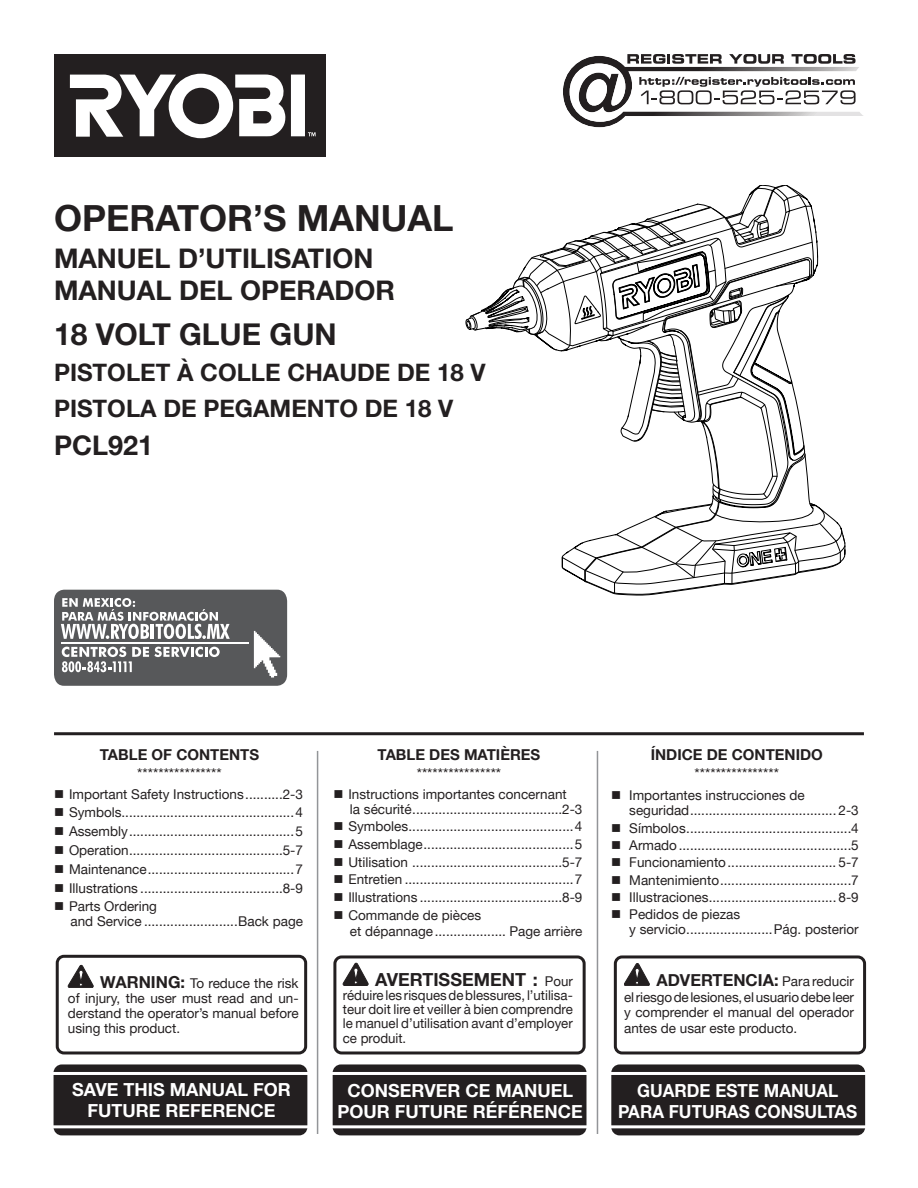
<style>
.page{position:relative;width:918px;height:1188px;background:#fff}
.page>*{position:absolute;margin:0;border:0;box-sizing:border-box;transform-origin:0 0}
.Heading_2{font:700 36px "Helvetica Neue";color:#231f20}
.Heading_2-2{font:700 30px "Helvetica Neue";color:#231f20}
.Heading_2-3{font:700 27px "Helvetica Neue";color:#231f20}
.Heading_2-4{font:700 24px "Helvetica Neue";color:#231f20}
.HEADING{font:700 18px/21px "Helvetica Neue";color:#fff;text-align:center}
.HEADING-2{font:700 18px/21px "Helvetica Neue";color:#fff;text-align:center;scale:.95 1}
.Body_text{font:700 18px "Helvetica Neue";color:#231f20}
.Body_text-2{font:700 16.5px "Helvetica Neue";color:#231f20}
.t1{font:700 15px "Helvetica Neue";color:#231f20}
.t2{font:15px "Helvetica Neue";color:#231f20}
.bullets{font:13.5px/15px "Helvetica Neue";color:#231f20}
.Body_text-3{font:13.5px/15px "Helvetica Neue";color:#231f20;text-align:justify}
.s1{font-weight:700;font-size:16.5px}
.s2{font-weight:400;font-size:13.5px}
</style>
<div class="page">
<div style="left:54px;top:54px;width:272px;height:103px;background:#231f20"></div>
<div style="left:291px;top:75px;width:14px;height:61px;background:#fff"></div>
<svg style="left:70px;top:74px;width:215px;height:64px"></svg>
<svg style="left:308px;top:132px;width:8px;height:4px"></svg>
<div style="left:334px;top:1066px;width:251px;height:68px;background:#231f20;border-radius:7px"></div>
<div style="left:333px;top:1064px;width:253px;height:71px;border:3px solid #231f20;border-radius:7px"></div>
<div style="left:55px;top:1066px;width:251px;height:68px;background:#231f20;border-radius:7px"></div>
<div style="left:54px;top:1064px;width:253px;height:71px;border:3px solid #231f20;border-radius:7px"></div>
<div style="left:613px;top:1066px;width:251px;height:68px;background:#231f20;border-radius:7px"></div>
<div style="left:611px;top:1064px;width:254px;height:71px;border:3px solid #231f20;border-radius:7px"></div>
<hr style="left:39px;top:1125px;width:864px;height:3px;background:#fff">
<hr style="left:41px;top:1072px;width:861px;height:3px;background:#fff">
<div style="left:56px;top:955px;width:251px;height:99px;border:3px solid #231f20;border-radius:7px"></div>
<svg style="left:68px;top:965px;width:25px;height:23px"></svg>
<div style="left:614px;top:955px;width:252px;height:99px;border:3px solid #231f20;border-radius:7px"></div>
<div style="left:333px;top:955px;width:253px;height:99px;border:3px solid #231f20;border-radius:7px"></div>
<svg style="left:624px;top:963px;width:25px;height:23px"></svg>
<svg style="left:343px;top:963px;width:25px;height:23px"></svg>
<hr style="left:54px;top:732px;width:810px;height:3px;background:#231f20">
<hr style="left:317px;top:751px;width:1px;height:383px;background:#939598">
<hr style="left:597px;top:751px;width:1px;height:383px;background:#939598">
<svg style="left:465px;top:54px;width:398px;height:542px"></svg>
<svg style="left:54px;top:590px;width:233px;height:96px"></svg>
<p class="Heading_2" style="left:54px;top:196px;width:401px">OPERATOR’S MANUAL</p>
<p class="Heading_2-3" style="left:54px;top:241px;width:321px">MANUEL D’UTILISATION</p>
<p class="Heading_2-3" style="left:54px;top:274px;width:343px">MANUAL DEL OPERADOR</p>
<p class="Heading_2-2" style="left:54px;top:316px;width:284px">18 VOLT GLUE GUN</p>
<p class="Heading_2-4" style="left:54px;top:358px;width:433px">PISTOLET À COLLE CHAUDE DE 18 V</p>
<p class="Heading_2-4" style="left:54px;top:394px;width:401px">PISTOLA DE PEGAMENTO DE 18 V</p>
<p class="Heading_2-3" style="left:54px;top:429px;width:101px">PCL921</p>
<p class="t1" style="left:100px;top:745px;width:161px">TABLE OF CONTENTS</p>
<p class="t2" style="left:137px;top:765px;width:86px">****************</p>
<p class="bullets" style="left:54px;top:786px;width:250px">■ Important Safety Instructions..........2-3</p>
<p class="bullets" style="left:54px;top:805px;width:250px">■ Symbols..............................................4</p>
<p class="bullets" style="left:54px;top:824px;width:250px">■ Assembly............................................5</p>
<p class="bullets" style="left:54px;top:843px;width:250px">■ Operation.........................................5-7</p>
<p class="bullets" style="left:54px;top:861px;width:250px">■ Maintenance.......................................7</p>
<p class="bullets" style="left:54px;top:880px;width:250px">■ Illustrations ......................................8-9</p>
<p class="bullets" style="left:70px;top:899px;width:234px;text-indent:-16px">■ Parts Ordering<br>and Service .........................Back page</p>
<p class="Body_text-3" style="left:68px;top:975px;width:232px;text-indent:32px"><span class="s1">WARNING:</span> To reduce the risk of injury, the user must read and un&shy;derstand the operator’s manual before using this product.</p>
<p class="HEADING" style="left:72px;top:1079px;width:220px">SAVE THIS MANUAL FOR<br>FUTURE REFERENCE</p>
<p class="t1" style="left:378px;top:745px;width:164px">TABLE DES MATIÈRES</p>
<p class="t2" style="left:417px;top:765px;width:86px">****************</p>
<p class="bullets" style="left:350px;top:786px;width:234px;text-indent:-16px">■ Instructions importantes concernant<br>la sécurité........................................2-3</p>
<p class="bullets" style="left:333px;top:819px;width:250px">■ Symboles............................................4</p>
<p class="bullets" style="left:333px;top:837px;width:250px">■ Assemblage........................................5</p>
<p class="bullets" style="left:333px;top:854px;width:250px">■ Utilisation ........................................5-7</p>
<p class="bullets" style="left:333px;top:872px;width:250px">■ Entretien .............................................7</p>
<p class="bullets" style="left:333px;top:890px;width:250px">■ Illustrations ......................................8-9</p>
<p class="bullets" style="left:350px;top:907px;width:234px;line-height:16.5px;text-indent:-16px">■ Commande de pièces<br>et dépannage................... Page arrière</p>
<p class="Body_text" style="left:375px;top:968px;width:199px">AVERTISSEMENT : <span class="s2">Pour</span></p>
<p class="Body_text-3" style="left:343px;top:988px;width:231px;line-height:14.2px">réduire les risques de blessures, l’utilisa&shy;teur doit lire et veiller à bien comprendre le manuel d’utilisation avant d’employer ce produit.</p>
<p class="HEADING" style="left:338px;top:1079px;width:247px">CONSERVER CE MANUEL<br>POUR FUTURE RÉFÉRENCE</p>
<p class="t1" style="left:651px;top:745px;width:174px">ÍNDICE DE CONTENIDO</p>
<p class="t2" style="left:695px;top:765px;width:86px">****************</p>
<p class="bullets" style="left:629px;top:788px;width:231px;text-indent:-18px">■ Importantes instrucciones de seguridad....................................... 2-3</p>
<p class="bullets" style="left:611px;top:820px;width:249px">■ Símbolos............................................4</p>
<p class="bullets" style="left:611px;top:837px;width:249px">■ Armado..............................................5</p>
<p class="bullets" style="left:611px;top:855px;width:249px">■ Funcionamiento............................. 5-7</p>
<p class="bullets" style="left:611px;top:872px;width:249px">■ Mantenimiento...................................7</p>
<p class="bullets" style="left:611px;top:890px;width:249px">■ Illustraciones.................................. 8-9</p>
<p class="bullets" style="left:629px;top:907px;width:231px;text-indent:-18px">■ Pedidos de piezas<br>y servicio.......................Pág. posterior</p>
<p class="Body_text-2" style="left:656px;top:970px;width:199px">ADVERTENCIA: <span class="s2">Para reducir</span></p>
<p class="Body_text-3" style="left:624px;top:989px;width:231px;line-height:15.8px">el riesgo de lesiones, el usuario debe leer y comprender el manual del operador antes de usar este producto.</p>
<p class="HEADING-2" style="left:618px;top:1079px;width:253px">GUARDE ESTE MANUAL<br>PARA FUTURAS CONSULTAS</p>
</div>
